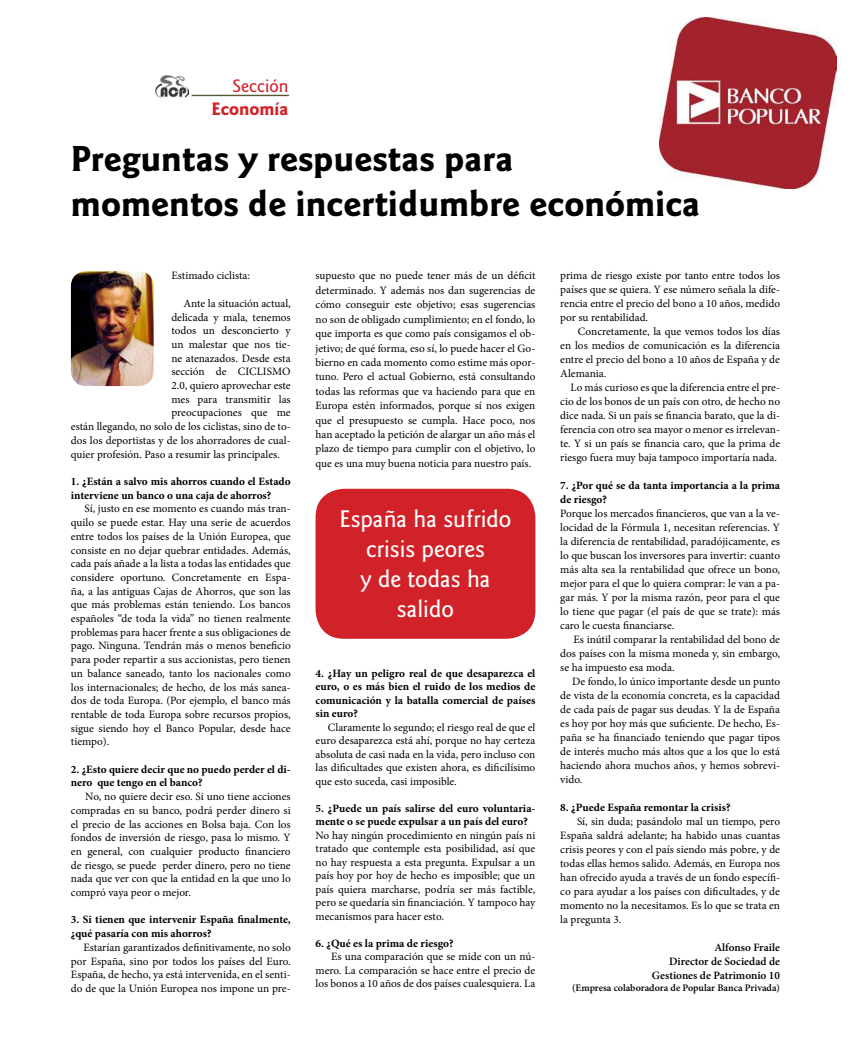
<style>
.page{position:relative;width:851px;height:1063px;background:#fff}
.page>*{position:absolute;margin:0;border:0;box-sizing:border-box;transform-origin:0 0}
.t1{font:700 37.5px/45px "Goudy Sans Std";color:#000}
.t2{font:500 25px/30px "Goudy Sans Std";color:#fff;text-align:center}
.t3{font:700 18.75px "Goudy Sans Std";color:#d12229}
.t4{font:500 18.75px "Goudy Sans Std";color:#d12229}
.t5{font:11.25px/14px "Minion Pro";color:#000;text-align:justify}
.t6{font:700 11.25px/13.5px "Minion Pro";color:#000}
.t7{font:600 11.25px/14px "Minion Pro";color:#000;text-align:right}
.t8{font:600 10px "Minion Pro";color:#000}
</style>
<div class="page">
<div style="left:315px;top:489px;width:220px;height:150px;background:#d12229;border-radius:28px"></div>
<img style="left:659px;top:18px;width:177px;height:171px">
<img style="left:155px;top:75px;width:34px;height:23px">
<svg style="left:192px;top:95px;width:97px;height:1px"></svg>
<img style="left:71px;top:271px;width:83px;height:115px">
<h3 class="t4" style="left:232px;top:79px;width:58px">Sección</h3>
<h3 class="t3" style="left:211px;top:99px;width:79px">Economía</h3>
<h1 class="t1" style="left:71px;top:136px;width:630px">Preguntas y respuestas para<br>momentos de incertidumbre económica</h1>
<p class="t5" style="left:171px;top:270px;width:80px">Estimado ciclista:</p>
<p class="t5" style="left:183px;top:297px;width:109px">Ante la situación actual,</p>
<p class="t5" style="left:171px;top:311px;width:121px">delicada y mala, tenemos</p>
<p class="t5" style="left:171px;top:325px;width:121px">todos un desconcierto y</p>
<p class="t5" style="left:171px;top:338px;width:121px">un malestar que nos tie-</p>
<p class="t5" style="left:171px;top:352px;width:121px">ne atenazados. Desde esta</p>
<p class="t5" style="left:171px;top:366px;width:121px">sección de CICLISMO</p>
<p class="t5" style="left:171px;top:380px;width:121px">2.0, quiero aprovechar este</p>
<p class="t5" style="left:171px;top:393px;width:121px">mes para transmitir las</p>
<p class="t5" style="left:171px;top:407px;width:121px">preocupaciones que me</p>
<p class="t5" style="left:71px;top:421px;width:221px">están llegando, no solo de los ciclistas, sino de to-</p>
<p class="t5" style="left:71px;top:434px;width:221px">dos los deportistas y de los ahorradores de cual-</p>
<p class="t5" style="left:71px;top:448px;width:210px">quier profesión. Paso a resumir las principales.</p>
<p class="t6" style="left:71px;top:476px;width:221px">1. ¿Están a salvo mis ahorros cuando el Estado interviene un banco o una caja de ahorros?</p>
<p class="t5" style="left:71px;top:503px;width:221px;text-indent:14px">Sí, justo en ese momento es cuando más tran&shy;quilo se puede estar. Hay una serie de acuerdos entre todos los países de la Unión Europea, que consiste en no dejar quebrar entidades. Además, cada país añade a la lista a todas las entidades que considere oportuno. Concretamente en Espa&shy;ña, a las antiguas Cajas de Ahorros, que son las que más problemas están teniendo. Los bancos españoles “de toda la vida” no tienen realmente problemas para hacer frente a sus obligaciones de pago. Ninguna. Tendrán más o menos beneficio para poder repartir a sus accionistas, pero tienen un balance saneado, tanto los nacionales como los internacionales; de hecho, de los más sanea&shy;dos de toda Europa. (Por ejemplo, el banco más rentable de toda Europa sobre recursos propios, sigue siendo hoy el Banco Popular, desde hace tiempo).</p>
<p class="t6" style="left:71px;top:763px;width:221px">2. ¿Esto quiere decir que no puedo perder el di&shy;nero que tengo en el banco?</p>
<p class="t5" style="left:71px;top:791px;width:221px;text-indent:14px">No, no quiere decir eso. Si uno tiene acciones compradas en su banco, podrá perder dinero si el precio de las acciones en Bolsa baja. Con los fondos de inversión de riesgo, pasa lo mismo. Y en general, con cualquier producto financiero de riesgo, se puede perder dinero, pero no tiene nada que ver con que la entidad en la que uno lo compró vaya peor o mejor.</p>
<p class="t6" style="left:71px;top:914px;width:221px">3. Si tienen que intervenir España finalmente, ¿qué pasaría con mis ahorros?</p>
<p class="t5" style="left:71px;top:941px;width:221px;text-indent:12px">Estarían garantizados definitivamente, no solo por España, sino por todos los países del Euro.<br>España, de hecho, ya está intervenida, en el senti&shy;do de que la Unión Europea nos impone un pre-</p>
<p class="t5" style="left:315px;top:270px;width:221px;line-height:14.4px">supuesto que no puede tener más de un déficit determinado. Y además nos dan sugerencias de cómo conseguir este objetivo; esas sugerencias no son de obligado cumplimiento; en el fondo, lo que importa es que como país consigamos el ob&shy;jetivo; de qué forma, eso sí, lo puede hacer el Go&shy;bierno en cada momento como estime más opor&shy;tuno. Pero el actual Gobierno, está consultando todas las reformas que va haciendo para que en Europa estén informados, porque sí nos exigen que el presupuesto se cumpla. Hace poco, nos han aceptado la petición de alargar un año más el plazo de tiempo para cumplir con el objetivo, lo que es una muy buena noticia para nuestro país.</p>
<h2 class="t2" style="left:339px;top:505px;width:173px">España ha sufrido crisis peores<br>y de todas ha salido</h2>
<p class="t6" style="left:315px;top:668px;width:221px;text-align:justify">4. ¿Hay un peligro real de que desaparezca el euro, o es más bien el ruido de los medios de comunicación y la batalla comercial de países sin euro?</p>
<p class="t5" style="left:315px;top:722px;width:221px;line-height:13.5px;text-indent:12px">Claramente lo segundo; el riesgo real de que el euro desaparezca está ahí, porque no hay certeza absoluta de casi nada en la vida, pero incluso con las dificultades que existen ahora, es dificilísimo que esto suceda, casi imposible.</p>
<p class="t6" style="left:315px;top:803px;width:221px">5. ¿Puede un país salirse del euro voluntaria&shy;mente o se puede expulsar a un país del euro?</p>
<p class="t5" style="left:315px;top:830px;width:221px;line-height:13.5px">No hay ningún procedimiento en ningún país ni tratado que contemple esta posibilidad, así que no hay respuesta a esta pregunta. Expulsar a un país hoy por hoy de hecho es imposible; que un país quiera marcharse, podría ser más factible, pero se quedaría sin financiación. Y tampoco hay mecanismos para hacer esto.</p>
<p class="t6" style="left:315px;top:938px;width:139px">6. ¿Qué es la prima de riesgo?</p>
<p class="t5" style="left:315px;top:951px;width:221px;line-height:13.5px;text-indent:16px">Es una comparación que se mide con un nú&shy;mero. La comparación se hace entre el precio de los bonos a 10 años de dos países cualesquiera. La</p>
<p class="t5" style="left:560px;top:270px;width:221px">prima de riesgo existe por tanto entre todos los países que se quiera. Y ese número señala la dife&shy;rencia entre el precio del bono a 10 años, medido por su rentabilidad.</p>
<p class="t5" style="left:560px;top:326px;width:221px;text-indent:18px">Concretamente, la que vemos todos los días en los medios de comunicación es la diferencia entre el precio del bono a 10 años de España y de Alemania.</p>
<p class="t5" style="left:560px;top:382px;width:221px;text-indent:10px">Lo más curioso es que la diferencia entre el pre&shy;cio de los bonos de un país con otro, de hecho no dice nada. Si un país se financia barato, que la di&shy;ferencia con otro sea mayor o menor es irrelevan&shy;te. Y si un país se financia caro, que la prima de riesgo fuera muy baja tampoco importaría nada.</p>
<p class="t6" style="left:560px;top:479px;width:221px;line-height:14px">7. ¿Por qué se da tanta importancia a la prima de riesgo?</p>
<p class="t5" style="left:560px;top:507px;width:221px">Porque los mercados financieros, que van a la ve&shy;locidad de la Fórmula 1, necesitan referencias. Y la diferencia de rentabilidad, paradójicamente, es lo que buscan los inversores para invertir: cuanto más alta sea la rentabilidad que ofrece un bono, mejor para el que lo quiera comprar: le van a pa&shy;gar más. Y por la misma razón, peor para el que lo tiene que pagar (el país de que se trate): más caro le cuesta financiarse.</p>
<p class="t5" style="left:560px;top:633px;width:221px;text-indent:13px">Es inútil comparar la rentabilidad del bono de dos países con la misma moneda y, sin embargo, se ha impuesto esa moda.</p>
<p class="t5" style="left:560px;top:675px;width:221px;text-indent:12px">De fondo, lo único importante desde un punto de vista de la economía concreta, es la capacidad de cada país de pagar sus deudas. Y la de España es hoy por hoy más que suficiente. De hecho, Es&shy;paña se ha financiado teniendo que pagar tipos de interés mucho más altos que a los que lo está haciendo ahora muchos años, y hemos sobrevi&shy;vido.</p>
<p class="t6" style="left:560px;top:801px;width:172px">8. ¿Puede España remontar la crisis?</p>
<p class="t5" style="left:560px;top:815px;width:221px;text-indent:17px">Sí, sin duda; pasándolo mal un tiempo, pero España saldrá adelante; ha habido unas cuantas crisis peores y con el país siendo más pobre, y de todas ellas hemos salido. Además, en Europa nos han ofrecido ayuda a través de un fondo específi&shy;co para ayudar a los países con dificultades, y de momento no la necesitamos. Es lo que se trata en la pregunta 3.</p>
<p class="t7" style="left:652px;top:941px;width:130px">Alfonso Fraile<br>Director de Sociedad de<br>Gestiones de Patrimonio 10</p>
<p class="t8" style="left:572px;top:984px;width:209px">(Empresa colaboradora de Popular Banca Privada)</p>
</div>
